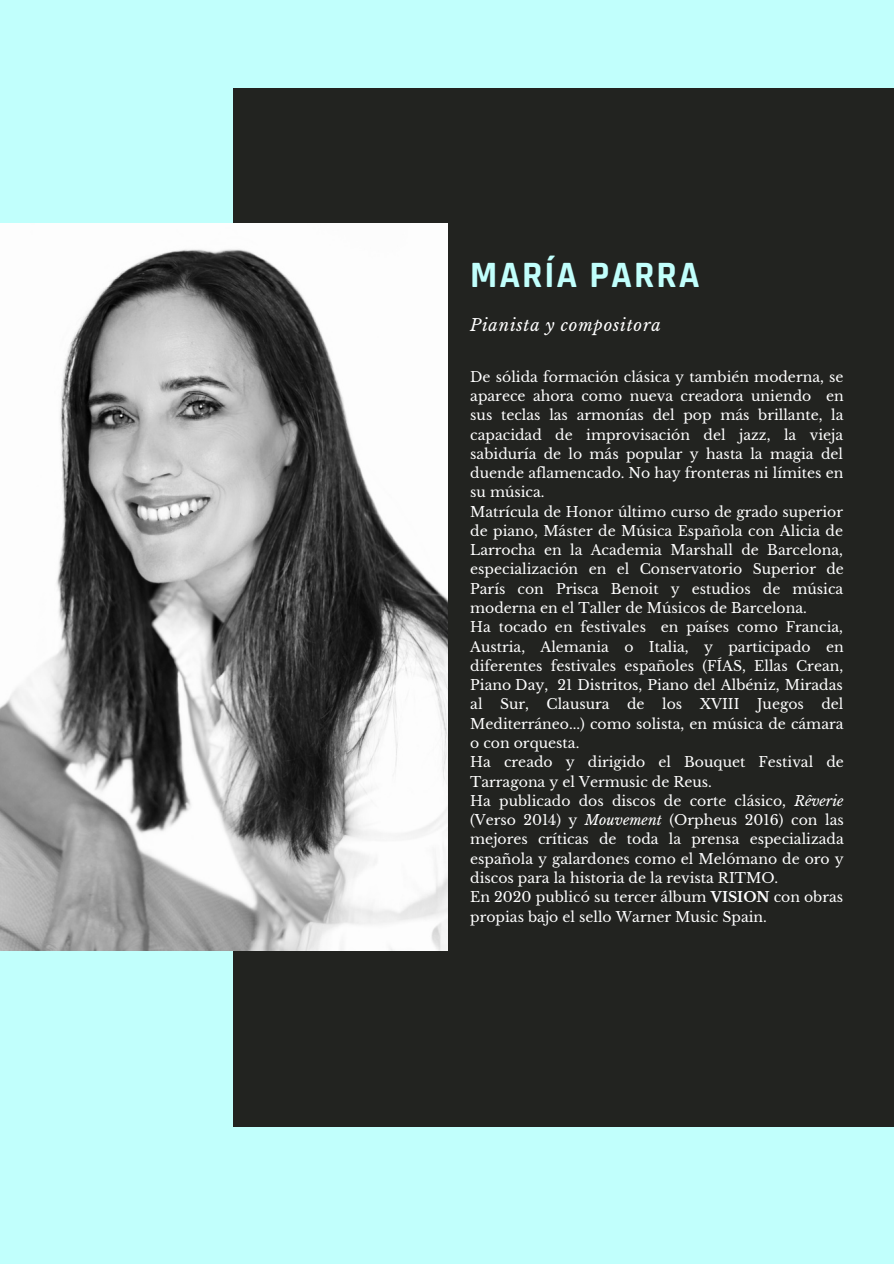
<style>
.page{position:relative;width:894px;height:1264px;background:#fff}
.page>*{position:absolute;margin:0;border:0;box-sizing:border-box;transform-origin:0 0}
.t1{font:700 37.5px "Rajdhani";letter-spacing:.05em;color:#c1fffc}
.t2{font:italic 16.5px "Libre Baskerville";letter-spacing:.05em;color:#fff}
.t3{font:13.95px/19.2px "Libre Baskerville";color:#fff;text-align:justify}
.s1{font-style:italic}
.s2{font-weight:700}
</style>
<div class="page">
<div style="left:0;top:0;width:893px;height:1263px;background:#c1fffc"></div>
<div style="left:233px;top:88px;width:660px;height:1038px;background:#222320"></div>
<img style="left:0;top:223px;width:447px;height:727px">
<p class="t1" style="left:470px;top:252px;width:231px">MARÍA PARRA</p>
<p class="t2" style="left:470px;top:315px;width:192px">Pianista y compositora</p>
<p class="t3" style="left:470px;top:367px;width:375px">De sólida formación clásica y también moderna, se aparece ahora como nueva creadora uniendo en sus teclas las armonías del pop más brillante, la capacidad de improvisación del jazz, la vieja sabiduría de lo más popular y hasta la magia del duende aflamencado. No hay fronteras ni límites en su música.</p>
<p class="t3" style="left:470px;top:502px;width:375px">Matrícula de Honor último curso de grado superior de piano, Máster de Música Española con Alicia de Larrocha en la Academia Marshall de Barcelona, especialización en el Conservatorio Superior de París con Prisca Benoit y estudios de música moderna en el Taller de Músicos de Barcelona.</p>
<p class="t3" style="left:470px;top:618px;width:375px">Ha tocado en festivales en países como Francia, Austria, Alemania o Italia, y participado en diferentes festivales españoles (FÍAS, Ellas Crean, Piano Day, 21 Distritos, Piano del Albéniz, Miradas al Sur, Clausura de los XVIII Juegos del Mediterráneo...) como solista, en música de cámara o con orquesta.</p>
<p class="t3" style="left:470px;top:752px;width:375px">Ha creado y dirigido el Bouquet Festival de<br>Tarragona y el Vermusic de Reus.</p>
<p class="t3" style="left:470px;top:791px;width:375px">Ha publicado dos discos de corte clásico, <span class="s1">Rêverie </span>(Verso 2014) y <span class="s1">Mouvement</span> (Orpheus 2016) con las mejores críticas de toda la prensa especializada española y galardones como el Melómano de oro y discos para la historia de la revista RITMO.</p>
<p class="t3" style="left:470px;top:887px;width:374px">En 2020 publicó su tercer álbum <span class="s2">VISION</span> con obras propias bajo el sello Warner Music Spain.</p>
</div>
